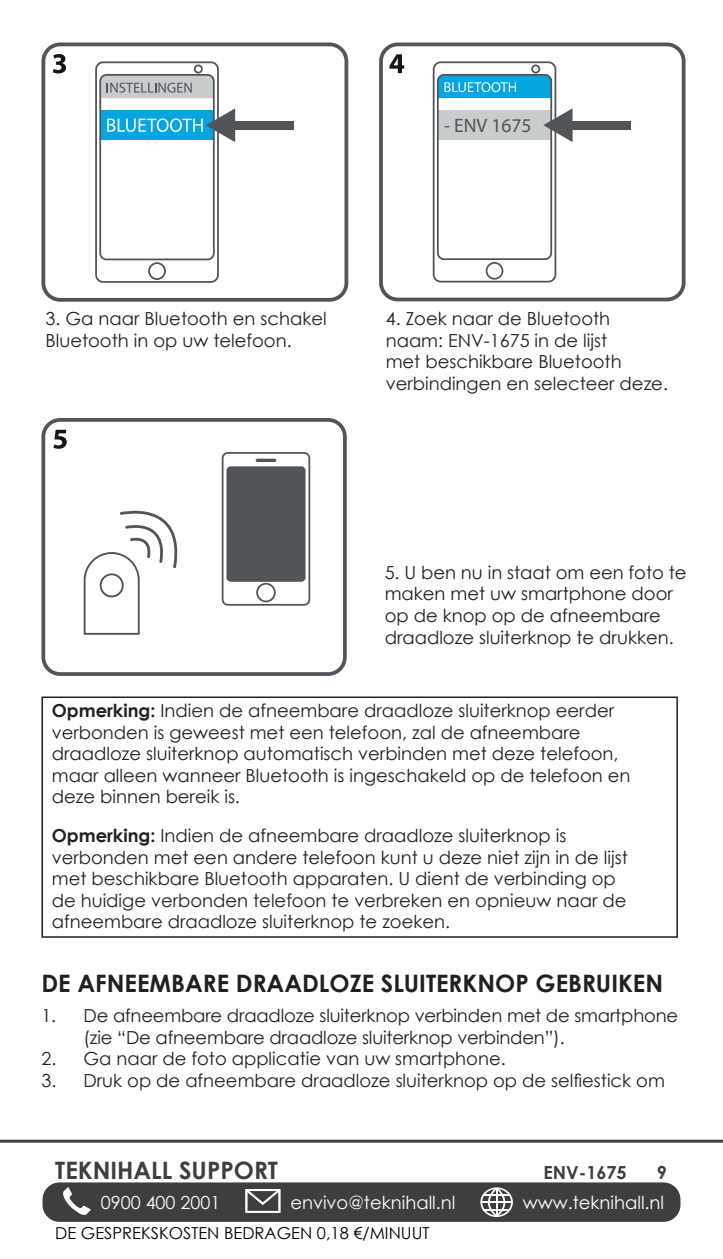
<style>
.page{position:relative;width:723px;height:1259px;background:#fff}
.page>*{position:absolute;margin:0;border:0;box-sizing:border-box;transform-origin:0 0}
.Rubrik{font:700 24px "Century Gothic";color:#231f20}
.t1{font:700 24px "Century Gothic";color:#3e3e3f}
.Brød_tabualtor{font:19.5px "Myriad Pro";color:#515458}
.Brødtekst{font:18px/21.6px "Century Gothic";color:#231f20}
.Brød_tabualtor-2{font:18px/21.6px "Century Gothic";letter-spacing:-.01em;color:#231f20}
.t2{font:18px "Century Gothic";color:#fff}
.t3{font:700 18px "Century Gothic";color:#3e3e3f}
.t4{font:16.5px "Century Gothic";color:#000001}
.s1{font-weight:700}
</style>
<div class="page">
<div style="left:43px;top:1182px;width:637px;height:39px;background:#3e3e3f;border-radius:17px"></div>
<svg style="left:63px;top:1187px;width:28px;height:28px"></svg>
<svg style="left:245px;top:1189px;width:35px;height:23px"></svg>
<svg style="left:480px;top:1187px;width:33px;height:30px"></svg>
<hr style="left:0;top:1139px;width:723px;height:3px;background:#3e3e3f">
<div style="left:433px;top:61px;width:123px;height:221px;border:2px solid #515458;border-radius:7px"></div>
<div style="left:438px;top:110px;width:113px;height:30px;background:#c7cccd"></div>
<div style="left:437px;top:74px;width:115px;height:186px;border:2px solid #515458;border-radius:6px"></div>
<div style="left:486px;top:262px;width:17px;height:18px;border:2px solid #515458;border-radius:50%"></div>
<div style="left:531px;top:64px;width:9px;height:9px;border:2px solid #515458;border-radius:50%"></div>
<svg style="left:438px;top:75px;width:113px;height:23px;background:#1eaadd"></svg>
<div style="left:571px;top:121px;width:60px;height:9px;background:#515458"></div>
<svg style="left:543px;top:108px;width:29px;height:34px"></svg>
<div style="left:379px;top:43px;width:306px;height:258px;border:4px solid #515458;border-radius:17px"></div>
<svg style="left:389px;top:54px;width:15px;height:19px"></svg>
<div style="left:41px;top:43px;width:307px;height:259px;border:4px solid #515458;border-radius:17px"></div>
<div style="left:95px;top:61px;width:124px;height:222px;border:2px solid #515458;border-radius:7px"></div>
<div style="left:100px;top:110px;width:114px;height:30px;background:#04a6e1"></div>
<div style="left:99px;top:74px;width:116px;height:186px;border:2px solid #515458;border-radius:6px"></div>
<div style="left:148px;top:262px;width:18px;height:18px;border:2px solid #515458;border-radius:50%"></div>
<div style="left:194px;top:64px;width:9px;height:9px;border:2px solid #515458;border-radius:50%"></div>
<div style="left:234px;top:121px;width:60px;height:9px;background:#515458"></div>
<svg style="left:107px;top:108px;width:128px;height:34px"></svg>
<svg style="left:101px;top:75px;width:113px;height:23px;background:#b3b8ba"></svg>
<svg style="left:53px;top:54px;width:13px;height:19px"></svg>
<div style="left:222px;top:452px;width:88px;height:153px;border:2px solid #515458;border-radius:5px"></div>
<div style="left:226px;top:466px;width:79px;height:116px;background:#515458;border-radius:4px"></div>
<hr style="left:256px;top:459px;width:20px;height:3px;background:#515458;border-radius:2px">
<div style="left:256px;top:583px;width:20px;height:19px;border:2px solid #515458;border-radius:50%"></div>
<svg style="left:83px;top:510px;width:95px;height:125px"></svg>
<div style="left:101px;top:574px;width:22px;height:22px;background:#fff;border-radius:50%"></div>
<div style="left:100px;top:573px;width:24px;height:24px;border:2px solid #515458;border-radius:50%"></div>
<div style="left:41px;top:418px;width:306px;height:258px;border:4px solid #515458;border-radius:17px"></div>
<svg style="left:53px;top:430px;width:14px;height:19px"></svg>
<div style="left:41px;top:696px;width:637px;height:241px;border:2px solid #231f20"></div>
<p class="Brød_tabualtor" style="left:444px;top:115px;width:89px">- ENV 1675</p>
<p class="Brødtekst" style="left:45px;top:307px;width:283px">3. Ga naar Bluetooth en schakel<br>Bluetooth in op uw telefoon.</p>
<p class="Brødtekst" style="left:386px;top:307px;width:284px">4. Zoek naar de Bluetooth naam: ENV-1675 in de lijst<br>met beschikbare Bluetooth verbindingen en selecteer deze.</p>
<p class="Brødtekst" style="left:385px;top:561px;width:303px">5. U ben nu in staat om een foto te maken met uw smartphone door op de knop op de afneembare draadloze sluiterknop te drukken.</p>
<p class="Brødtekst" style="left:52px;top:699px;width:580px"><span class="s1">Opmerking:</span> Indien de afneembare draadloze sluiterknop eerder verbonden is geweest met een telefoon, zal de afneembare draadloze sluiterknop automatisch verbinden met deze telefoon, maar alleen wanneer Bluetooth is ingeschakeld op de telefoon en deze binnen bereik is.</p>
<p class="Brødtekst" style="left:52px;top:824px;width:577px"><span class="s1">Opmerking:</span> Indien de afneembare draadloze sluiterknop is verbonden met een andere telefoon kunt u deze niet zijn in de lijst met beschikbare Bluetooth apparaten. U dient de verbinding op de huidige verbonden telefoon te verbreken en opnieuw naar de afneembare draadloze sluiterknop te zoeken.</p>
<p class="Rubrik" style="left:41px;top:965px;width:623px">DE AFNEEMBARE DRAADLOZE SLUITERKNOP GEBRUIKEN</p>
<p class="Brød_tabualtor-2" style="left:83px;top:1004px;width:596px;text-indent:-42px">1. De afneembare draadloze sluiterknop verbinden met de smartphone (zie “De afneembare draadloze sluiterknop verbinden”).</p>
<p class="Brød_tabualtor-2" style="left:41px;top:1047px;width:466px">2. Ga naar de foto applicatie van uw smartphone.</p>
<p class="Brød_tabualtor-2" style="left:41px;top:1069px;width:625px">3. Druk op de afneembare draadloze sluiterknop op de selfiestick om</p>
<h1 class="t1" style="left:55px;top:1151px;width:224px">TEKNIHALL SUPPORT</h1>
<p class="t3" style="left:543px;top:1158px;width:85px">ENV-1675</p>
<p class="t3" style="left:657px;top:1158px;width:12px">9</p>
<p class="t2" style="left:101px;top:1189px;width:121px">0900 400 2001</p>
<p class="t2" style="left:290px;top:1189px;width:167px">envivo@teknihall.nl</p>
<p class="t2" style="left:523px;top:1189px;width:143px">www.teknihall.nl</p>
<p class="t4" style="left:55px;top:1221px;width:376px">DE GESPREKSKOSTEN BEDRAGEN 0,18 €/MINUUT</p>
</div>
